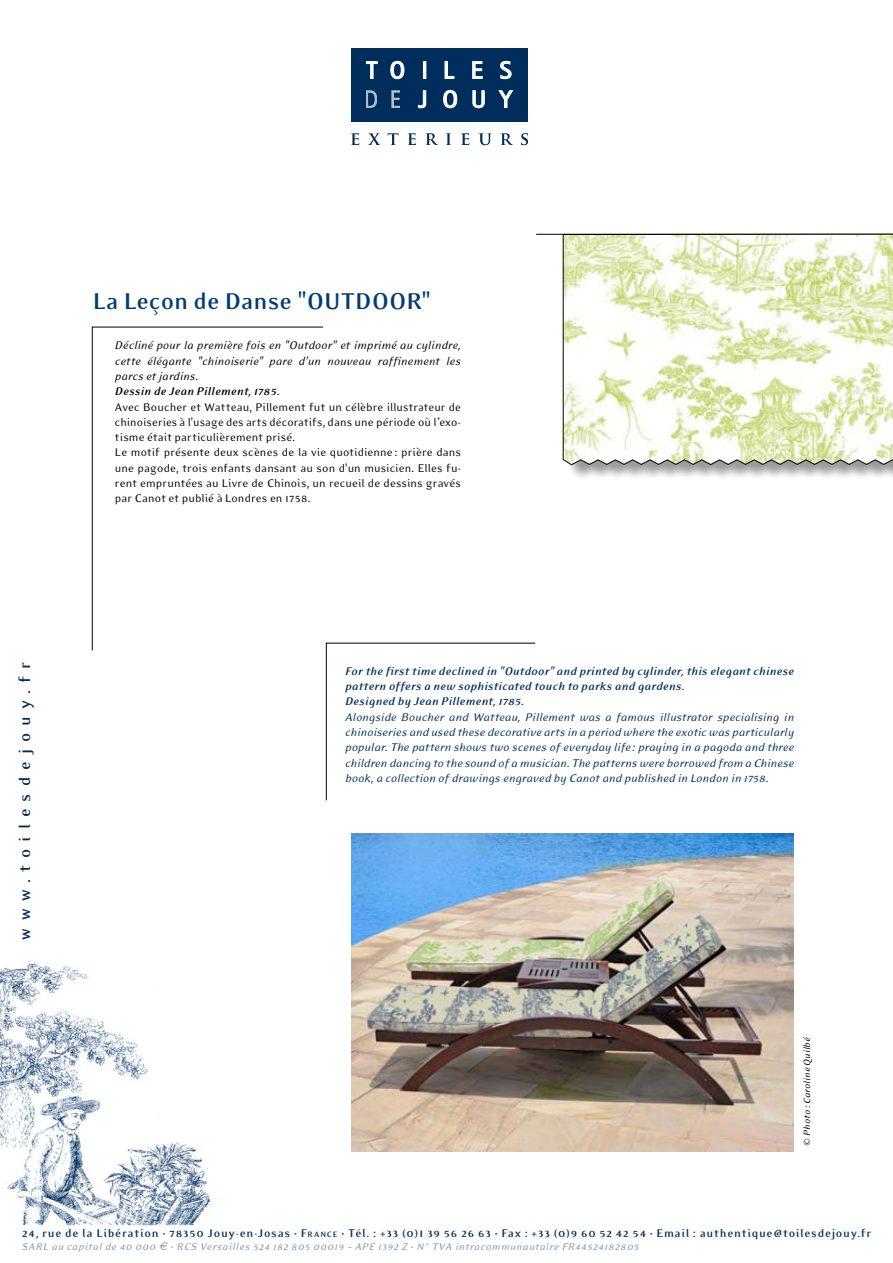
<style>
.page{position:relative;width:893px;height:1263px;background:#fff}
.page>*{position:absolute;margin:0;border:0;box-sizing:border-box;transform-origin:0 0}
.t1{font:700 26.25px "Eidetic Modern";color:#003c76}
.t2{font:700 18px "Eidetic Modern";letter-spacing:.39em;color:#002e5c}
.t3{font:italic 12.75px/15.3px "Eidetic Modern";letter-spacing:.005em;color:#002e5c;text-align:justify}
.t4{font:12.75px/15.3px "Eidetic Modern";letter-spacing:.01em;color:#000}
.t5{font:italic 700 12.75px/15.3px "Eidetic Modern";letter-spacing:.005em;color:#002e5c}
.t6{font:italic 12.75px/15.3px "Eidetic Modern";letter-spacing:.005em;color:#000;text-align:justify}
.t7{font:700 12.75px "Eidetic Modern";letter-spacing:.055em;color:#002e5c}
.t8{font:italic 700 12.75px "Eidetic Modern";letter-spacing:.005em;color:#000}
.t9{font:italic 11.25px "Eidetic Modern";letter-spacing:.05em;color:#8096ad}
.t10{font:italic 10.5px "Eidetic Modern";letter-spacing:.01em;color:#000}
.s1{font-style:normal}
.s2{font-style:inherit}
.s3{font-size:8.85px}
.s4{font-size:13.5px}
.s5{font-family:"Euro Sans"}
</style>
<div class="page">
<img style="left:0;top:963px;width:211px;height:262px">
<hr style="left:536px;top:234px;width:357px;height:1px;background:#000">
<svg style="left:92px;top:327px;width:231px;height:324px"></svg>
<svg style="left:326px;top:643px;width:209px;height:158px"></svg>
<img style="left:351px;top:833px;width:443px;height:319px">
<div style="left:351px;top:48px;width:177px;height:73px;background:#002e5c"></div>
<svg style="left:366px;top:61px;width:12px;height:18px"></svg>
<svg style="left:390px;top:61px;width:14px;height:18px"></svg>
<div style="left:423px;top:61px;width:3px;height:18px;border:1px solid #fff"></div>
<svg style="left:445px;top:61px;width:9px;height:18px"></svg>
<svg style="left:472px;top:61px;width:10px;height:18px"></svg>
<svg style="left:500px;top:61px;width:11px;height:18px"></svg>
<svg style="left:418px;top:90px;width:8px;height:18px"></svg>
<svg style="left:443px;top:90px;width:14px;height:18px"></svg>
<svg style="left:473px;top:90px;width:12px;height:18px"></svg>
<svg style="left:499px;top:90px;width:14px;height:18px"></svg>
<svg style="left:366px;top:91px;width:11px;height:17px"></svg>
<svg style="left:392px;top:91px;width:8px;height:17px"></svg>
<svg style="left:351px;top:133px;width:8px;height:12px"></svg>
<svg style="left:368px;top:133px;width:12px;height:12px"></svg>
<svg style="left:387px;top:133px;width:11px;height:12px"></svg>
<svg style="left:408px;top:133px;width:8px;height:12px"></svg>
<svg style="left:425px;top:133px;width:13px;height:12px"></svg>
<svg style="left:446px;top:133px;width:5px;height:12px"></svg>
<svg style="left:461px;top:133px;width:8px;height:12px"></svg>
<svg style="left:479px;top:133px;width:13px;height:12px"></svg>
<svg style="left:500px;top:133px;width:13px;height:12px"></svg>
<svg style="left:521px;top:133px;width:7px;height:12px"></svg>
<div style="left:566px;top:235px;width:327px;height:246px;background:#000;opacity:.4"></div>
<svg style="left:563px;top:234px;width:330px;height:231px"></svg>
<h1 class="t1" style="left:93px;top:287px;width:340px">La Leçon de Danse "OUTDOOR"</h1>
<p class="t6" style="left:115px;top:338px;width:347px">Décliné pour la première fois en "Outdoor" et imprimé au cylindre, cette élégante "chinoiserie" pare d'un nouveau raffinement les parcs et jardins.</p>
<p class="t8" style="left:115px;top:385px;width:166px">Dessin de Jean Pillement, 1785.</p>
<p class="t4" style="left:115px;top:399px;width:347px">Avec Boucher et Watteau, Pillement fut un célèbre illustrateur de chinoiseries à l'usage des arts décoratifs, dans une période où l’exo&shy;tisme était particulièrement prisé.<br>Le motif présente deux scènes de la vie quotidienne : prière dans une pagode, trois enfants dansant au son d'un musicien. Elles fu&shy;rent empruntées au Livre de Chinois, un recueil de dessins gravés par Canot et publié à Londres en 1758.</p>
<h2 class="t2" style="left:15px;top:940px;width:280px;rotate:-90deg">www.toilesdejouy.fr</h2>
<p class="t5" style="left:345px;top:663px;width:450px">For the first time declined in "Outdoor" and printed by cylinder, this elegant chinese pattern offers a new sophisticated touch to parks and gardens.<br>Designed by Jean Pillement, 1785.</p>
<p class="t3" style="left:345px;top:709px;width:450px">Alongside Boucher and Watteau, Pillement was a famous illustrator specialising in chinoiseries and used these decorative arts in a period where the exotic was particularly popular. The pattern shows two scenes of everyday life : praying in a pagoda and three children dancing to the sound of a musician. The patterns were borrowed from a Chinese book, a collection of drawings engraved by Canot and published in London in 1758.</p>
<p class="t10" style="left:802px;top:1146px;width:111px;rotate:-90deg"><span class="s1">©</span> Photo : Caroline Quilbé</p>
<p class="t7" style="left:22px;top:1226px;width:851px">24, rue de la Libération • 78350 Jouy-en-Josas • <span class="s2">F</span><span class="s3">RANCE</span> • Tél. : +33 (0)<span class="s4">1</span> 39 56 26 63 • Fax : +33 (0)9 60 52 42 54 • Email : authentique@toilesdejouy.fr</p>
<p class="t9" style="left:22px;top:1241px;width:619px">SARL au capital de 40 000 <span class="s5">e</span> • RCS Versailles 524 182 805 00019 – APE 1392 Z • N° TVA intracommunautaire FR44524182805</p>
</div>
